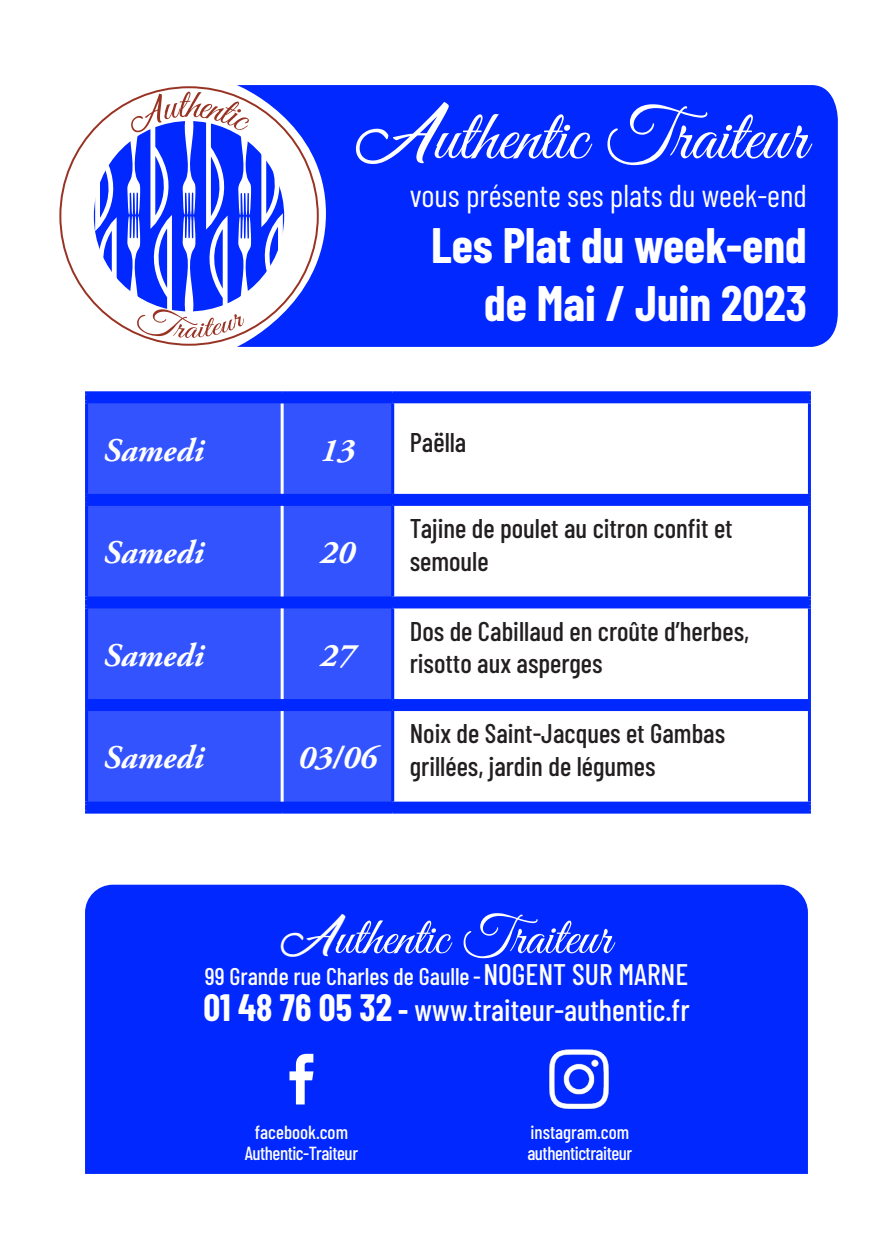
<style>
.page{position:relative;width:893px;height:1259px;background:#fff}
.page>*{position:absolute;margin:0;border:0;box-sizing:border-box;transform-origin:0 0}
.t1{font:72.9px "Great Vibes";color:#fff}
.t2{font:54px "Great Vibes";color:#fff}
.t3{font:700 48.6px "Barlow Condensed";color:#fff}
.t4{font:italic 700 33px "Adobe Garamond Pro";color:#fff}
.t5{font:31.5px "Barlow Condensed";color:#fff}
.t6{font:500 30.6px "Barlow Condensed";color:#fff}
.t7{font:500 27px/32.4px "Barlow Condensed";color:#231f20}
.t8{font:500 24px "Barlow Condensed";color:#fff}
.t9{font:500 18.9px "Barlow Condensed";letter-spacing:-.025em;color:#fff}
.t10{font:500 18.9px "Barlow Condensed";color:#fff}
.s1{font-family:"Ananda";font-weight:900;font-size:58.2px}
.s2{font-family:"Ananda";font-weight:900;font-size:40.5px}
.s3{font-size:29.7px}
.s4{font-weight:700;font-size:37.2px}
.s5{font-weight:700}
</style>
<div class="page">
<svg style="left:88px;top:394px;width:720px;height:416px"></svg>
<div style="left:88px;top:403px;width:303px;height:398px;background:#3353ff"></div>
<svg style="left:85px;top:394px;width:3px;height:6px"></svg>
<svg style="left:281px;top:394px;width:3px;height:6px"></svg>
<hr style="left:393px;top:391px;width:418px;height:3px;background:#0028ff">
<svg style="left:391px;top:394px;width:3px;height:6px"></svg>
<hr style="left:393px;top:400px;width:418px;height:3px;background:#0028ff">
<svg style="left:85px;top:497px;width:3px;height:6px"></svg>
<svg style="left:281px;top:497px;width:3px;height:6px"></svg>
<hr style="left:393px;top:494px;width:418px;height:3px;background:#0028ff">
<svg style="left:391px;top:497px;width:3px;height:6px"></svg>
<hr style="left:393px;top:503px;width:418px;height:3px;background:#0028ff">
<svg style="left:85px;top:599px;width:3px;height:6px"></svg>
<svg style="left:281px;top:599px;width:3px;height:6px"></svg>
<hr style="left:393px;top:596px;width:418px;height:3px;background:#0028ff">
<svg style="left:391px;top:599px;width:3px;height:6px"></svg>
<hr style="left:393px;top:605px;width:418px;height:3px;background:#0028ff">
<svg style="left:85px;top:702px;width:3px;height:6px"></svg>
<svg style="left:281px;top:702px;width:3px;height:6px"></svg>
<hr style="left:393px;top:699px;width:418px;height:3px;background:#0028ff">
<svg style="left:391px;top:702px;width:3px;height:6px"></svg>
<hr style="left:393px;top:708px;width:418px;height:3px;background:#0028ff">
<svg style="left:85px;top:804px;width:3px;height:6px"></svg>
<svg style="left:281px;top:804px;width:3px;height:6px"></svg>
<hr style="left:393px;top:801px;width:418px;height:3px;background:#0028ff">
<svg style="left:391px;top:804px;width:3px;height:6px"></svg>
<hr style="left:393px;top:810px;width:418px;height:3px;background:#0028ff">
<hr style="left:281px;top:403px;width:3px;height:91px;background:#fff">
<hr style="left:85px;top:391px;width:197px;height:3px;background:#0028ff">
<hr style="left:282px;top:391px;width:111px;height:3px;background:#0028ff">
<hr style="left:85px;top:403px;width:3px;height:91px;background:#0028ff">
<hr style="left:85px;top:494px;width:197px;height:3px;background:#0028ff">
<hr style="left:282px;top:494px;width:111px;height:3px;background:#0028ff">
<hr style="left:85px;top:596px;width:197px;height:3px;background:#0028ff">
<hr style="left:282px;top:596px;width:111px;height:3px;background:#0028ff">
<hr style="left:85px;top:699px;width:197px;height:3px;background:#0028ff">
<hr style="left:282px;top:699px;width:111px;height:3px;background:#0028ff">
<hr style="left:85px;top:801px;width:197px;height:3px;background:#0028ff">
<hr style="left:282px;top:801px;width:111px;height:3px;background:#0028ff">
<hr style="left:85px;top:400px;width:197px;height:3px;background:#0028ff">
<hr style="left:282px;top:400px;width:111px;height:3px;background:#0028ff">
<hr style="left:85px;top:503px;width:197px;height:3px;background:#0028ff">
<hr style="left:85px;top:506px;width:3px;height:90px;background:#0028ff">
<hr style="left:282px;top:503px;width:111px;height:3px;background:#0028ff">
<hr style="left:85px;top:605px;width:197px;height:3px;background:#0028ff">
<hr style="left:282px;top:605px;width:111px;height:3px;background:#0028ff">
<hr style="left:85px;top:708px;width:197px;height:3px;background:#0028ff">
<hr style="left:282px;top:708px;width:111px;height:3px;background:#0028ff">
<hr style="left:85px;top:810px;width:197px;height:3px;background:#0028ff">
<hr style="left:282px;top:810px;width:111px;height:3px;background:#0028ff">
<hr style="left:391px;top:403px;width:3px;height:91px;background:#0028ff">
<hr style="left:391px;top:506px;width:3px;height:90px;background:#0028ff">
<hr style="left:85px;top:608px;width:3px;height:91px;background:#0028ff">
<hr style="left:391px;top:608px;width:3px;height:91px;background:#0028ff">
<hr style="left:85px;top:711px;width:3px;height:90px;background:#0028ff">
<hr style="left:391px;top:711px;width:3px;height:90px;background:#0028ff">
<hr style="left:281px;top:506px;width:3px;height:90px;background:#fff">
<hr style="left:281px;top:608px;width:3px;height:91px;background:#fff">
<hr style="left:281px;top:711px;width:3px;height:90px;background:#fff">
<svg style="left:808px;top:394px;width:3px;height:6px"></svg>
<hr style="left:808px;top:403px;width:3px;height:91px;background:#0028ff">
<svg style="left:808px;top:497px;width:3px;height:6px"></svg>
<hr style="left:808px;top:506px;width:3px;height:90px;background:#0028ff">
<svg style="left:808px;top:599px;width:3px;height:6px"></svg>
<hr style="left:808px;top:608px;width:3px;height:91px;background:#0028ff">
<svg style="left:808px;top:702px;width:3px;height:6px"></svg>
<hr style="left:808px;top:711px;width:3px;height:90px;background:#0028ff">
<svg style="left:808px;top:804px;width:3px;height:6px"></svg>
<div style="left:85px;top:884px;width:723px;height:290px;background:#0028ff"></div>
<svg style="left:289px;top:1053px;width:24px;height:51px"></svg>
<img style="left:538px;top:1038px;width:81px;height:81px">
<div style="left:237px;top:85px;width:601px;height:262px;background:#0028ff"></div>
<div style="left:60px;top:87px;width:258px;height:258px;background:#fff;border-radius:50%"></div>
<svg style="left:82px;top:92px;width:214px;height:246px"></svg>
<p class="t1" style="left:357px;top:96px;width:451px"><span class="s1">A</span>uthentic Traiteur</p>
<p class="t5" style="left:410px;top:173px;width:399px">vous présente ses plats du week-end</p>
<p class="t3" style="left:431px;top:211px;width:377px">Les Plat du week-end</p>
<p class="t3" style="left:484px;top:269px;width:324px">de Mai / Juin 2023</p>
<p class="t4" style="left:104px;top:431px;width:102px">Samedi</p>
<p class="t4" style="left:320px;top:431px;width:36px">13</p>
<p class="t7" style="left:410px;top:424px;width:58px">Paëlla</p>
<p class="t4" style="left:104px;top:533px;width:102px">Samedi</p>
<p class="t4" style="left:320px;top:533px;width:36px">20</p>
<p class="t4" style="left:104px;top:636px;width:102px">Samedi</p>
<p class="t4" style="left:320px;top:636px;width:36px">27</p>
<p class="t4" style="left:104px;top:739px;width:102px">Samedi</p>
<p class="t4" style="left:298px;top:739px;width:80px">03/06</p>
<p class="t7" style="left:410px;top:510px;width:324px">Tajine de poulet au citron confit et semoule</p>
<p class="t7" style="left:410px;top:613px;width:341px">Dos de Cabillaud en croûte d’herbes, risotto aux asperges</p>
<p class="t7" style="left:410px;top:715px;width:317px">Noix de Saint-Jacques et Gambas grillées, jardin de légumes</p>
<p class="t2" style="left:282px;top:907px;width:331px"><span class="s2">A</span>uthentic Traiteur</p>
<p class="t8" style="left:205px;top:959px;width:485px">99 Grande rue Charles de Gaulle - <span class="s3">NOGENT SUR MARNE</span></p>
<p class="t6" style="left:203px;top:987px;width:488px"><span class="s4">01 48 76 05 32</span> <span class="s5">-</span> www.traiteur-authentic.fr</p>
<p class="t10" style="left:255px;top:1118px;width:95px">facebook.com</p>
<p class="t9" style="left:245px;top:1140px;width:115px">Authentic-Traiteur</p>
<p class="t10" style="left:530px;top:1118px;width:100px">instagram.com</p>
<p class="t9" style="left:527px;top:1140px;width:106px">authentictraiteur</p>
</div>
